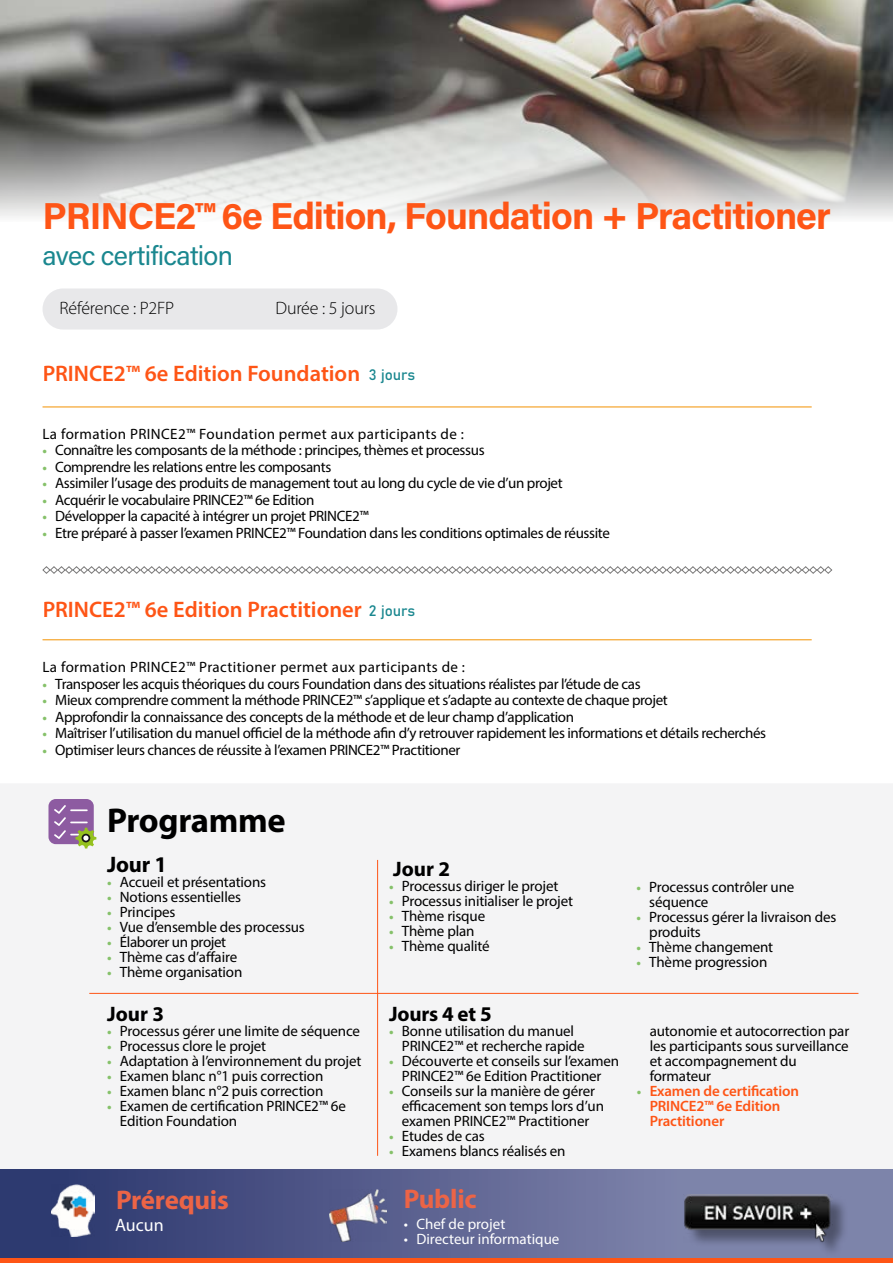
<style>
.page{position:relative;width:893px;height:1263px;background:#fff}
.page>*{position:absolute;margin:0;border:0;box-sizing:border-box;transform-origin:0 0}
.t1{font:700 37.5px "Acumin Pro";letter-spacing:-.025em;color:#fe5516}
.t2{font:700 34.5px "Myriad Pro";letter-spacing:-.01em;color:#000}
.t3{font:27px "Acumin Pro";letter-spacing:-.025em;color:#1a878f}
.t4{font:700 27px "Myriad Pro";letter-spacing:-.01em;color:#ec6446}
.t5{font:600 22.5px "Myriad Pro";color:#fe5516}
.t6{font:700 22.5px "Myriad Pro";color:#000}
.t7{font:700 21px "Myriad Pro";color:#000}
.t8{font:300 18px "Myriad Pro";letter-spacing:-.01em;color:#000}
.t9{font:18px "Myriad Pro";color:#fff}
.t10{font:15px/15px "Myriad Pro";letter-spacing:-.015em;color:#000}
.t11{font:15px "Myriad Pro";letter-spacing:.025em;color:#000}
.t12{font:600 15px/15px "Myriad Pro";letter-spacing:-.01em;color:#fe5516}
.t13{font:15px "Myriad Pro";color:#fff}
.t14{font:15px "Bahnschrift";color:#1a878f}
.s1{font-weight:700;font-size:13.5px;color:#86c16a}
</style>
<div class="page">
<div style="left:43px;top:288px;width:354px;height:42px;background:#e8e8ea;border-radius:21px"></div>
<div style="left:0;top:784px;width:893px;height:385px;background:#f4f4f5"></div>
<img style="left:0;top:0;width:893px;height:218px">
<div style="left:48px;top:799px;width:46px;height:45px;background:#8d5ba1;border-radius:7px"></div>
<svg style="left:54px;top:805px;width:42px;height:43px"></svg>
<div style="left:0;top:1257px;width:893px;height:6px;background:#fe5516"></div>
<div style="left:0;top:1169px;width:893px;height:88px;background:linear-gradient(to right,#2c366e,#8d92b5)"></div>
<img style="left:51px;top:1184px;width:43px;height:52px">
<img style="left:329px;top:1189px;width:58px;height:52px">
<svg style="left:42px;top:566px;width:791px;height:8px"></svg>
<hr style="left:43px;top:407px;width:769px;height:1px;background:#f39200">
<hr style="left:43px;top:639px;width:769px;height:1px;background:#f39200">
<div style="left:687px;top:1196px;width:161px;height:63px;background:#000;opacity:.37"></div>
<img style="left:684px;top:1194px;width:149px;height:49px">
<hr style="left:89px;top:993px;width:769px;height:1px;background:#fe5516">
<hr style="left:377px;top:860px;width:1px;height:296px;background:#fe5516">
<h1 class="t1" style="left:43px;top:190px;width:790px">PRINCE2™ 6e Edition, Foundation + Practitioner</h1>
<h3 class="t3" style="left:43px;top:237px;width:192px">avec certification</h3>
<p class="t8" style="left:60px;top:297px;width:116px">Référence : P2FP</p>
<p class="t8" style="left:276px;top:297px;width:102px">Durée : 5 jours</p>
<h3 class="t5" style="left:43px;top:360px;width:319px">PRINCE2™ 6e Edition Foundation</h3>
<p class="t14" style="left:369px;top:364px;width:48px">3 jours</p>
<p class="t11" style="left:43px;top:424px;width:423px">La formation PRINCE2™ Foundation permet aux participants de :</p>
<p class="t10" style="left:43px;top:442px;width:444px"><span class="s1">•</span> Connaître les composants de la méthode : principes, thèmes et processus</p>
<p class="t10" style="left:43px;top:459px;width:290px"><span class="s1">•</span> Comprendre les relations entre les composants</p>
<p class="t10" style="left:43px;top:475px;width:522px"><span class="s1">•</span> Assimiler l’usage des produits de management tout au long du cycle de vie d’un projet</p>
<p class="t10" style="left:43px;top:492px;width:273px"><span class="s1">•</span> Acquérir le vocabulaire PRINCE2™ 6e Edition</p>
<p class="t10" style="left:43px;top:508px;width:328px"><span class="s1">•</span> Développer la capacité à intégrer un projet PRINCE2™</p>
<p class="t10" style="left:43px;top:525px;width:569px"><span class="s1">•</span> Etre préparé à passer l’examen PRINCE2™ Foundation dans les conditions optimales de réussite</p>
<h3 class="t5" style="left:43px;top:595px;width:321px">PRINCE2™ 6e Edition Practitioner</h3>
<p class="t14" style="left:369px;top:600px;width:48px">2 jours</p>
<p class="t11" style="left:43px;top:658px;width:424px">La formation PRINCE2™ Practitioner permet aux participants de :</p>
<p class="t10" style="left:43px;top:676px;width:600px"><span class="s1">•</span> Transposer les acquis théoriques du cours Foundation dans des situations réalistes par l’étude de cas</p>
<p class="t10" style="left:43px;top:692px;width:627px"><span class="s1">•</span> Mieux comprendre comment la méthode PRINCE2™ s’applique et s’adapte au contexte de chaque projet</p>
<p class="t10" style="left:43px;top:709px;width:533px"><span class="s1">•</span> Approfondir la connaissance des concepts de la méthode et de leur champ d’application</p>
<p class="t10" style="left:43px;top:725px;width:725px"><span class="s1">•</span> Maîtriser l’utilisation du manuel officiel de la méthode afin d’y retrouver rapidement les informations et détails recherchés</p>
<p class="t10" style="left:43px;top:742px;width:419px"><span class="s1">•</span> Optimiser leurs chances de réussite à l’examen PRINCE2™ Practitioner</p>
<h2 class="t2" style="left:107px;top:798px;width:180px">Programme</h2>
<h3 class="t6" style="left:107px;top:849px;width:61px">Jour 1</h3>
<p class="t10" style="left:107px;top:874px;width:160px"><span class="s1">•</span> Accueil et présentations</p>
<p class="t10" style="left:107px;top:889px;width:135px"><span class="s1">•</span> Notions essentielles</p>
<p class="t10" style="left:107px;top:904px;width:70px"><span class="s1">•</span> Principes</p>
<p class="t10" style="left:107px;top:919px;width:199px"><span class="s1">•</span> Vue d’ensemble des processus</p>
<p class="t10" style="left:107px;top:934px;width:121px"><span class="s1">•</span> Élaborer un projet</p>
<p class="t10" style="left:107px;top:949px;width:132px"><span class="s1">•</span> Thème cas d’affaire</p>
<p class="t10" style="left:107px;top:964px;width:137px"><span class="s1">•</span> Thème organisation</p>
<h3 class="t7" style="left:107px;top:1000px;width:58px">Jour 3</h3>
<p class="t10" style="left:107px;top:1023px;width:254px"><span class="s1">•</span> Processus gérer une limite de séquence</p>
<p class="t10" style="left:107px;top:1038px;width:161px"><span class="s1">•</span> Processus clore le projet</p>
<p class="t10" style="left:107px;top:1053px;width:256px"><span class="s1">•</span> Adaptation à l’environnement du projet</p>
<p class="t10" style="left:107px;top:1068px;width:218px"><span class="s1">•</span> Examen blanc n°1 puis correction</p>
<p class="t10" style="left:107px;top:1083px;width:218px"><span class="s1">•</span> Examen blanc n°2 puis correction</p>
<p class="t10" style="left:120px;top:1098px;width:228px;text-indent:-13px"><span class="s1">•</span> Examen de certification PRINCE2™ 6e<br>Edition Foundation</p>
<h3 class="t7" style="left:393px;top:855px;width:58px">Jour 2</h3>
<p class="t10" style="left:389px;top:878px;width:171px"><span class="s1">•</span> Processus diriger le projet</p>
<p class="t10" style="left:389px;top:893px;width:185px"><span class="s1">•</span> Processus initialiser le projet</p>
<p class="t10" style="left:389px;top:908px;width:98px"><span class="s1">•</span> Thème risque</p>
<p class="t10" style="left:389px;top:923px;width:87px"><span class="s1">•</span> Thème plan</p>
<p class="t10" style="left:389px;top:938px;width:102px"><span class="s1">•</span> Thème qualité</p>
<h3 class="t7" style="left:389px;top:1000px;width:104px">Jours 4 et 5</h3>
<p class="t10" style="left:402px;top:1023px;width:184px;text-indent:-13px"><span class="s1">•</span> Bonne utilisation du manuel<br>PRINCE2™ et recherche rapide</p>
<p class="t10" style="left:389px;top:1053px;width:232px;text-align:center"><span class="s1">•</span> Découverte et conseils sur l’examen<br>PRINCE2™ 6e Edition Practitioner</p>
<p class="t10" style="left:402px;top:1083px;width:204px;text-indent:-13px"><span class="s1">•</span> Conseils sur la manière de gérer efficacement son temps lors d’un examen PRINCE2™ Practitioner</p>
<p class="t10" style="left:389px;top:1128px;width:97px"><span class="s1">•</span> Etudes de cas</p>
<p class="t10" style="left:389px;top:1143px;width:178px"><span class="s1">•</span> Examens blancs réalisés en</p>
<h3 class="t4" style="left:116px;top:1182px;width:114px">Prérequis</h3>
<h3 class="t4" style="left:404px;top:1182px;width:74px">Public</h3>
<p class="t9" style="left:115px;top:1214px;width:50px">Aucun</p>
<p class="t13" style="left:404px;top:1214px;width:103px">• Chef de projet</p>
<p class="t13" style="left:404px;top:1229px;width:157px">• Directeur informatique</p>
<p class="t10" style="left:649px;top:879px;width:147px;text-indent:-13px"><span class="s1">•</span> Processus contrôler une séquence</p>
<p class="t10" style="left:649px;top:909px;width:189px;text-indent:-13px"><span class="s1">•</span> Processus gérer la livraison des produits</p>
<p class="t10" style="left:636px;top:939px;width:138px"><span class="s1">•</span> Thème changement</p>
<p class="t10" style="left:636px;top:954px;width:132px"><span class="s1">•</span> Thème progression</p>
<p class="t10" style="left:650px;top:1023px;width:201px">autonomie et autocorrection par les participants sous surveillance et accompagnement du formateur</p>
<p class="t12" style="left:650px;top:1083px;width:151px;text-indent:-13px"><span class="s1">•</span> Examen de certification<br>PRINCE2™ 6e Edition<br>Practitioner</p>
</div>
